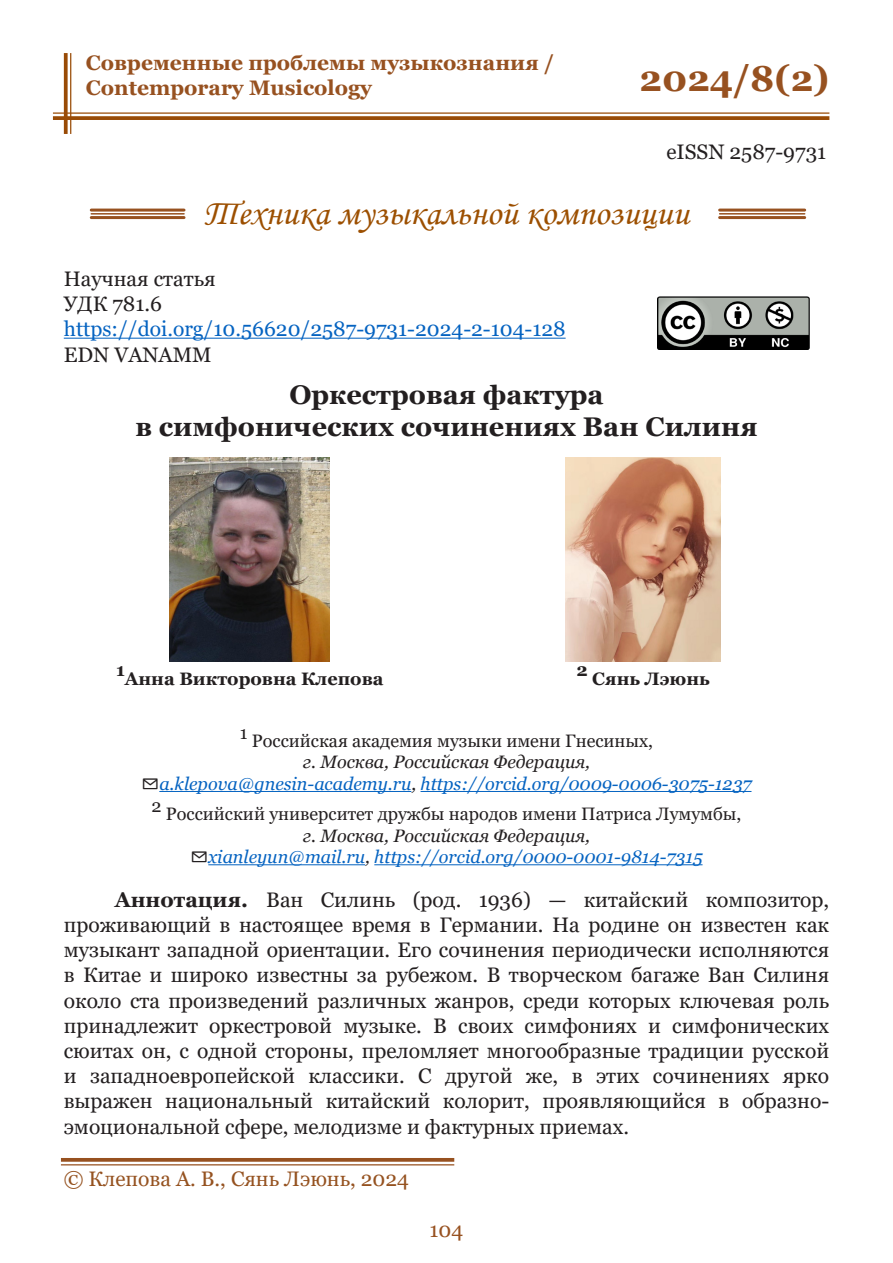
<style>
.page{position:relative;width:893px;height:1263px;background:#fff}
.page>*{position:absolute;margin:0;border:0;box-sizing:border-box;transform-origin:0 0}
.Рубрика{font:36px "Monotype Corsiva";color:#9c4f00}
.t1{font:700 36px "Georgia";color:#975120}
.Заголовок_статьи{font:700 27px "Georgia";color:#231f20}
.t2{font:21px/25.2px "Georgia";color:#231f20;text-align:justify}
.t3{font:700 21px/25.2px "Georgia";color:#975120}
.t4{font:21px "Georgia";color:#0563c1}
.t5{font:21px "Georgia";color:#955220}
.t6{font:21px "Georgia";color:#975120}
.t7{font:italic 18px "Georgia";color:#0563c1}
.t8{font:18px "Georgia";color:#231f20}
.t9{font:italic 18px "Georgia";color:#231f20}
.t10{font:700 18px "Georgia";color:#231f20}
.s1{color:#231f20}
.s2{font-weight:700}
</style>
<div class="page">
<hr style="left:53px;top:112px;width:776px;height:2px;background:#994b06">
<svg style="left:53px;top:116px;width:776px;height:4px;background:#9e5514"></svg>
<hr style="left:70px;top:53px;width:1px;height:81px;background:#994b06">
<svg style="left:64px;top:53px;width:4px;height:81px"></svg>
<hr style="left:64px;top:338px;width:502px;height:1px;background:#0563c1">
<img style="left:657px;top:296px;width:153px;height:54px">
<hr style="left:159px;top:791px;width:252px;height:1px;background:#0563c1">
<hr style="left:421px;top:791px;width:330px;height:1px;background:#0563c1">
<hr style="left:208px;top:864px;width:157px;height:1px;background:#0563c1">
<hr style="left:374px;top:864px;width:328px;height:1px;background:#0563c1">
<svg style="left:61px;top:1158px;width:393px;height:4px;background:#9d5c2e"></svg>
<hr style="left:61px;top:1164px;width:393px;height:1px;background:#975120">
<hr style="left:91px;top:209px;width:93px;height:3px;background:#975120">
<hr style="left:91px;top:213px;width:93px;height:2px;background:#975120">
<hr style="left:91px;top:216px;width:93px;height:3px;background:#975120">
<hr style="left:720px;top:209px;width:85px;height:3px;background:#975120">
<hr style="left:720px;top:213px;width:85px;height:2px;background:#975120">
<hr style="left:720px;top:216px;width:85px;height:3px;background:#975120">
<img style="left:170px;top:457px;width:160px;height:204px">
<img style="left:566px;top:457px;width:154px;height:204px">
<p class="t3" style="left:86px;top:50px;width:470px">Современные проблемы музыкознания /<br>Contemporary Musicology</p>
<h1 class="t1" style="left:640px;top:55px;width:191px">2024/8(2)</h1>
<p class="t2" style="left:666px;top:140px;width:161px">eISSN 2587-9731</p>
<p class="Рубрика" style="left:204px;top:191px;width:486px">Техника музыкальной композиции</p>
<p class="t2" style="left:64px;top:266px;width:153px">Научная статья</p>
<p class="t2" style="left:64px;top:292px;width:100px">УДК 781.6</p>
<p class="t4" style="left:64px;top:316px;width:503px">https://doi.org/10.56620/2587-9731-2024-2-104-128</p>
<p class="t2" style="left:64px;top:342px;width:149px">EDN VANAMM</p>
<p class="Заголовок_статьи" style="left:289px;top:377px;width:316px">Оркестровая фактура</p>
<p class="Заголовок_статьи" style="left:135px;top:410px;width:624px">в симфонических сочинениях Ван Силиня</p>
<p class="t10" style="left:116px;top:658px;width:10px">1</p>
<p class="t10" style="left:125px;top:667px;width:260px">Анна Викторовна Клепова</p>
<p class="t10" style="left:576px;top:658px;width:13px">2</p>
<p class="t10" style="left:592px;top:667px;width:119px">Сянь Лэюнь</p>
<p class="t8" style="left:240px;top:729px;width:415px">1 Российская академия музыки имени Гнесиных,</p>
<p class="t9" style="left:303px;top:751px;width:289px">г. Москва, Российская Федерация,</p>
<p class="t7" style="left:141px;top:772px;width:612px"><span class="s1">✉</span>a.klepova@gnesin-academy.ru<span class="s1">,</span> https://orcid.org/0009-0006-3075-1237</p>
<p class="t8" style="left:151px;top:803px;width:591px">2 Российский университет дружбы народов имени Патриса Лумумбы,</p>
<p class="t9" style="left:303px;top:824px;width:289px">г. Москва, Российская Федерация,</p>
<p class="t7" style="left:190px;top:846px;width:514px"><span class="s1">✉</span>xianleyun@mail.ru<span class="s1">,</span> https://orcid.org/0000-0001-9814-7315</p>
<p class="t2" style="left:64px;top:887px;width:767px;text-indent:51px"><span class="s2">Аннотация.</span> Ван Силинь (род. 1936) — китайский композитор, проживающий в настоящее время в Германии. На родине он известен как музыкант западной ориентации. Его сочинения периодически исполняются в Китае и широко известны за рубежом. В творческом багаже Ван Силиня около ста произведений различных жанров, среди которых ключевая роль принадлежит оркестровой музыке. В своих симфониях и симфонических сюитах он, с одной стороны, преломляет многообразные традиции русской и западноевропейской классики. С другой же, в этих сочинениях ярко выражен национальный китайский колорит, проявляющийся в образно&shy;эмоциональной сфере, мелодизме и фактурных приемах.</p>
<p class="t5" style="left:64px;top:1166px;width:347px">© Клепова А. В., Сянь Лэюнь, 2024</p>
<p class="t6" style="left:430px;top:1217px;width:35px">104</p>
</div>
